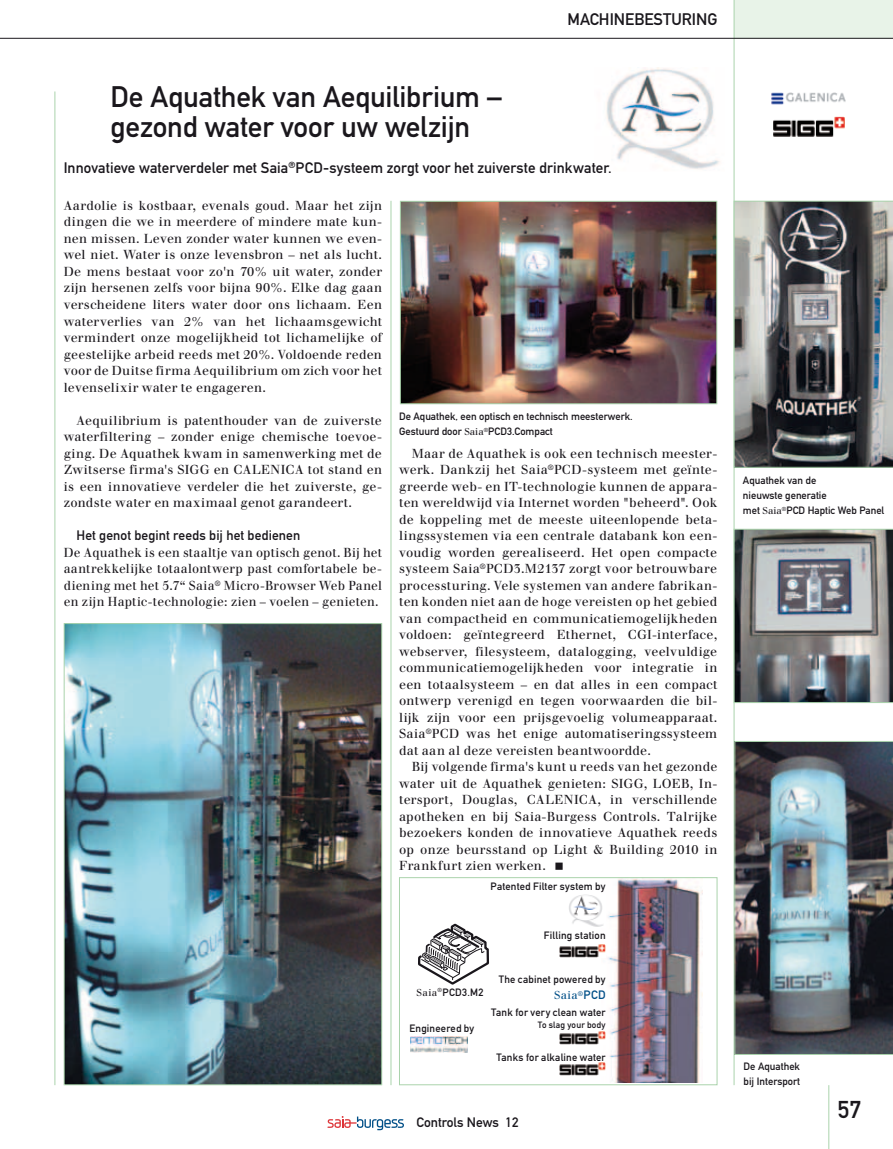
<style>
.page{position:relative;width:893px;height:1149px;background:#fff}
.page>*{position:absolute;margin:0;border:0;box-sizing:border-box;transform-origin:0 0}
.t1{font:29.25px/30px "DIN Mittelschrift";letter-spacing:-.005em;color:#1a171c}
.t2{font:24px "DIN Mittelschrift";color:#1a171c}
.t3{font:16.5px "DIN Mittelschrift";color:#1a171c}
.t4{font:15px "DIN Mittelschrift";letter-spacing:.005em;color:#1a171c}
.t5{font:13.5px "DIN Mittelschrift";letter-spacing:.005em;color:#1a171c}
.t6{font:12.75px/16.5px "Walbaum";letter-spacing:.015em;color:#1a171c;text-align:justify}
.t7{font:11.25px "Walbaum";color:#004f87}
.t8{font:10.5px/15px "DIN Mittelschrift";color:#1a171c}
.t9{font:10.5px "DIN Mittelschrift";letter-spacing:.02em;color:#1a171c}
.t10{font:9px "DIN Mittelschrift";letter-spacing:.02em;color:#1a171c}
.s1{font-family:"Walbaum";font-size:9.75px}
.s2{font-family:"Walbaum";font-size:9.9px}
.s3{font-family:"DIN Mittelschrift";font-size:12px}
</style>
<div class="page">
<svg style="left:327px;top:1116px;width:77px;height:13px"></svg>
<div style="left:734px;top:0;width:159px;height:38px;background:#e8f3e8"></div>
<hr style="left:828px;top:1084px;width:1px;height:64px;background:#aad3ac">
<hr style="left:734px;top:0;width:1px;height:1084px;background:#aad3ac">
<hr style="left:55px;top:91px;width:1px;height:993px;background:#aad3ac">
<hr style="left:391px;top:201px;width:1px;height:883px;background:#aad3ac">
<hr style="left:0;top:38px;width:893px;height:1px;background:#1a171c">
<img style="left:606px;top:68px;width:114px;height:101px">
<img style="left:608px;top:879px;width:94px;height:203px">
<img style="left:569px;top:894px;width:34px;height:32px">
<svg style="left:418px;top:923px;width:71px;height:62px"></svg>
<img style="left:560px;top:944px;width:46px;height:12px">
<img style="left:560px;top:1031px;width:46px;height:12px">
<img style="left:560px;top:1062px;width:46px;height:12px">
<img style="left:773px;top:117px;width:72px;height:20px">
<img style="left:771px;top:92px;width:75px;height:13px">
<img style="left:734px;top:528px;width:159px;height:174px">
<img style="left:402px;top:203px;width:313px;height:199px">
<div style="left:400px;top:201px;width:317px;height:203px;border:1px solid #aad3ac"></div>
<img style="left:66px;top:625px;width:314px;height:457px">
<div style="left:64px;top:623px;width:318px;height:461px;border:1px solid #aad3ac"></div>
<img style="left:734px;top:201px;width:159px;height:266px">
<img style="left:734px;top:740px;width:159px;height:314px">
<div style="left:399px;top:877px;width:318px;height:207px;border:1px solid #aad3ac"></div>
<img style="left:410px;top:1036px;width:58px;height:15px">
<p class="t3" style="left:567px;top:10px;width:11px">machinebestu</p>
<p class="t3" style="left:682px;top:10px;width:19px">ring</p>
<h1 class="t1" style="left:111px;top:82px;width:393px">De Aquathek van Aequilibrium – gezond water voor uw welzijn</h1>
<p class="t4" style="left:64px;top:159px;width:550px">Innovatieve waterverdeler met Saia<sup>®</sup>PCD-systeem zorgt voor het zuiverste drinkwater.</p>
<p class="t6" style="left:64px;top:197px;width:320px">Aardolie is kostbaar, evenals goud. Maar het zijn dingen die we in meerdere of mindere mate kun&shy;nen missen. Leven zonder water kunnen we even&shy;wel niet. Water is onze levensbron – net als lucht.<br>De mens bestaat voor zo'n 70% uit water, zonder zijn hersenen zelfs voor bijna 90%. Elke dag gaan verscheidene liters water door ons lichaam. Een waterverlies van 2% van het lichaamsgewicht vermindert onze mogelijkheid tot lichamelijke of geestelijke arbeid reeds met 20%. Voldoende reden voor de Duitse firma Aequilibrium om zich voor het levenselixir water te engageren.</p>
<p class="t6" style="left:64px;top:412px;width:320px;text-indent:13px">Aequilibrium is patenthouder van de zuiverste waterfiltering – zonder enige chemische toevoe&shy;ging. De Aquathek kwam in samenwerking met de Zwitserse firma's SIGG en CALENICA tot stand en is een innovatieve verdeler die het zuiverste, ge&shy;zondste water en maximaal genot garandeert.</p>
<p class="t5" style="left:77px;top:527px;width:225px">Het genot begint reeds bij het bedienen</p>
<p class="t6" style="left:64px;top:544px;width:320px">De Aquathek is een staaltje van optisch genot. Bij het aantrekkelijke totaalontwerp past comfortabele be&shy;diening met het 5.7“ Saia<sup>®</sup> Micro-Browser Web Panel en zijn Haptic-technologie: zien – voelen – genieten.</p>
<p class="t8" style="left:399px;top:409px;width:235px">De Aquathek, een optisch en technisch meesterwerk.<br>Gestuurd door <span class="s1">Saia</span><sup>®</sup>PCD3.Compact</p>
<p class="t6" style="left:399px;top:445px;width:320px;text-indent:13px">Maar de Aquathek is ook een technisch meester&shy;werk. Dankzij het Saia<sup>®</sup>PCD-systeem met geïnte&shy;greerde web- en IT-technologie kunnen de appara&shy;ten wereldwijd via Internet worden "beheerd". Ook de koppeling met de meeste uiteenlopende beta&shy;lingssystemen via een centrale databank kon een&shy;voudig worden gerealiseerd. Het open compacte systeem Saia<sup>®</sup>PCD3.M2137 zorgt voor betrouwbare processturing. Vele systemen van andere fabrikan&shy;ten konden niet aan de hoge vereisten op het gebied van compactheid en communicatiemogelijkheden voldoen: geïntegreerd Ethernet, CGI-interface, webserver, filesysteem, datalogging, veelvuldige communicatiemogelijkheden voor integratie in een totaalsysteem – en dat alles in een compact ontwerp verenigd en tegen voorwaarden die bil&shy;lijk zijn voor een prijsgevoelig volumeapparaat.<br>Saia<sup>®</sup>PCD was het enige automatiseringssysteem dat aan al deze vereisten beantwoordde.</p>
<p class="t6" style="left:399px;top:758px;width:320px;text-indent:13px">Bij volgende firma's kunt u reeds van het gezonde water uit de Aquathek genieten: SIGG, LOEB, In&shy;tersport, Douglas, CALENICA, in verschillende apotheken en bij Saia-Burgess Controls. Talrijke bezoekers konden de innovatieve Aquathek reeds op onze beursstand op Light &amp; Building 2010 in Frankfurt zien werken.</p>
<p class="t8" style="left:417px;top:984px;width:68px"><span class="s2">Saia</span><sup>®</sup>PCD3.M2</p>
<p class="t9" style="left:409px;top:1021px;width:66px">Engineered by</p>
<p class="t8" style="left:491px;top:878px;width:117px">Patented Filter system by</p>
<p class="t9" style="left:544px;top:929px;width:63px">Filling station</p>
<p class="t8" style="left:499px;top:971px;width:108px">The cabinet powered by</p>
<p class="t7" style="left:554px;top:988px;width:53px">Saia<sup>®</sup><span class="s3">PCD</span></p>
<p class="t9" style="left:491px;top:1005px;width:116px">Tank for very clean water</p>
<p class="t10" style="left:538px;top:1019px;width:69px">To slag your body</p>
<p class="t8" style="left:497px;top:1049px;width:110px">Tanks for alkaline water</p>
<p class="t5" style="left:417px;top:1114px;width:103px">Controls News 12</p>
<p class="t8" style="left:743px;top:472px;width:143px">Aquathek van de<br>nieuwste generatie<br>met <span class="s1">Saia</span><sup>®</sup>PCD Haptic Web Panel</p>
<p class="t8" style="left:744px;top:1058px;width:58px">De Aquathek bij Intersport</p>
<h2 class="t2" style="left:838px;top:1095px;width:25px">57</h2>
</div>
